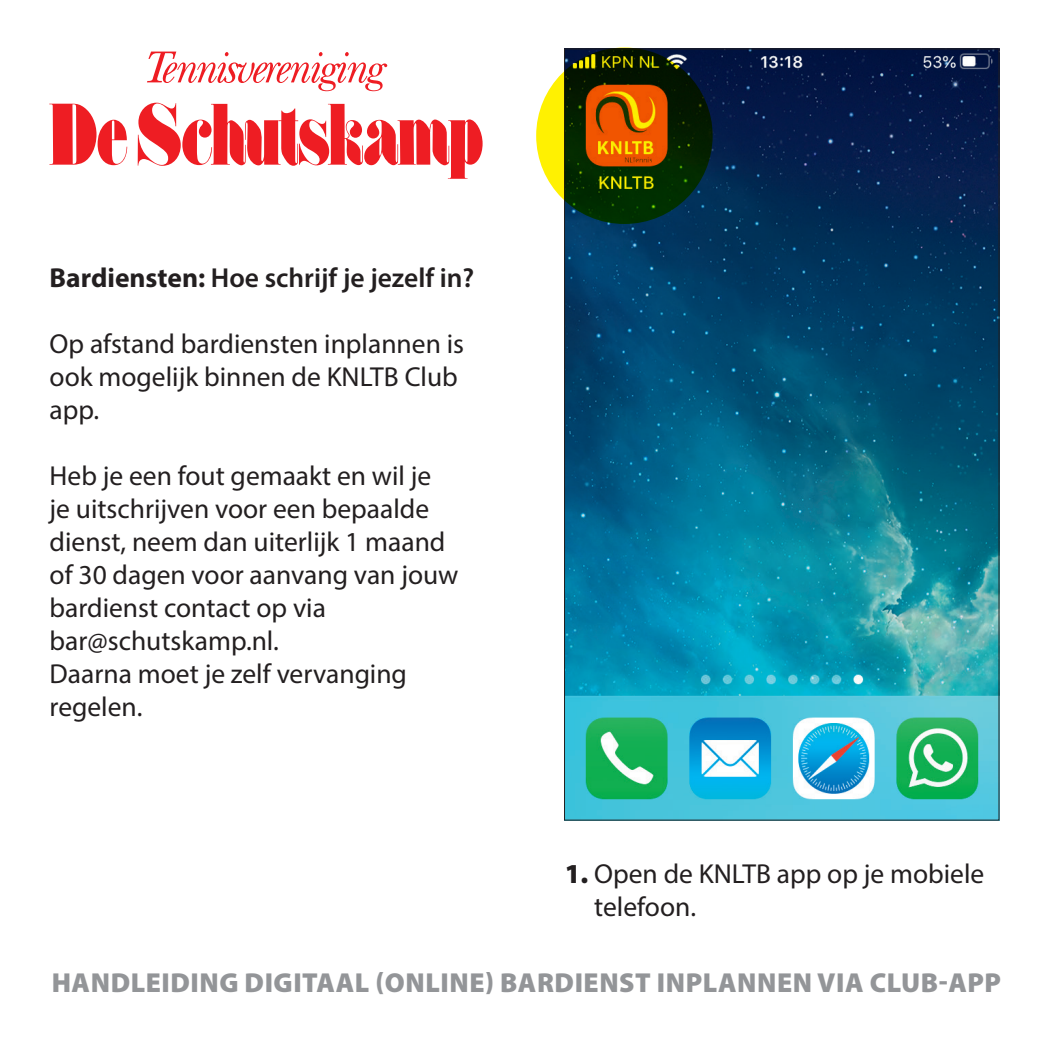
<style>
.page{position:relative;width:1049px;height:1049px;background:#fff}
.page>*{position:absolute;margin:0;border:0;box-sizing:border-box;transform-origin:0 0}
.t1{font:27.5px/33px "Myriad Pro";color:#231f20}
.t2{font:900 27.5px "Myriad Pro";letter-spacing:.02em;color:#939598}
.t3{font:600 27.5px "Myriad Pro";color:#231f20}
.s1{font-weight:700}
.s2{font-weight:900}
</style>
<div class="page">
<img style="left:566px;top:51px;width:431px;height:767px">
<svg style="left:536px;top:48px;width:177px;height:176px;background:#5c4d00"></svg>
<svg style="left:49px;top:104px;width:78px;height:61px"></svg>
<svg style="left:138px;top:103px;width:345px;height:76px"></svg>
<svg style="left:147px;top:52px;width:240px;height:39px"></svg>
<p class="t3" style="left:50px;top:260px;width:426px"><span class="s1">Bardiensten:</span> Hoe schrijf je jezelf in?</p>
<p class="t1" style="left:50px;top:327px;width:416px">Op afstand bardiensten inplannen is ook mogelijk binnen de KNLTB Club app.</p>
<p class="t1" style="left:50px;top:459px;width:410px">Heb je een fout gemaakt en wil je je uitschrijven voor een bepaalde dienst, neem dan uiterlijk 1 maand of 30 dagen voor aanvang van jouw bardienst contact op via bar@schutskamp.nl.<br>Daarna moet je zelf vervanging regelen.</p>
<p class="t1" style="left:594px;top:857px;width:391px;text-indent:-29px"><span class="s2">1.</span> Open de KNLTB app op je mobiele telefoon.</p>
<p class="t2" style="left:52px;top:967px;width:951px">HANDLEIDING DIGITAAL (ONLINE) BARDIENST INPLANNEN VIA CLUB-APP</p>
</div>
